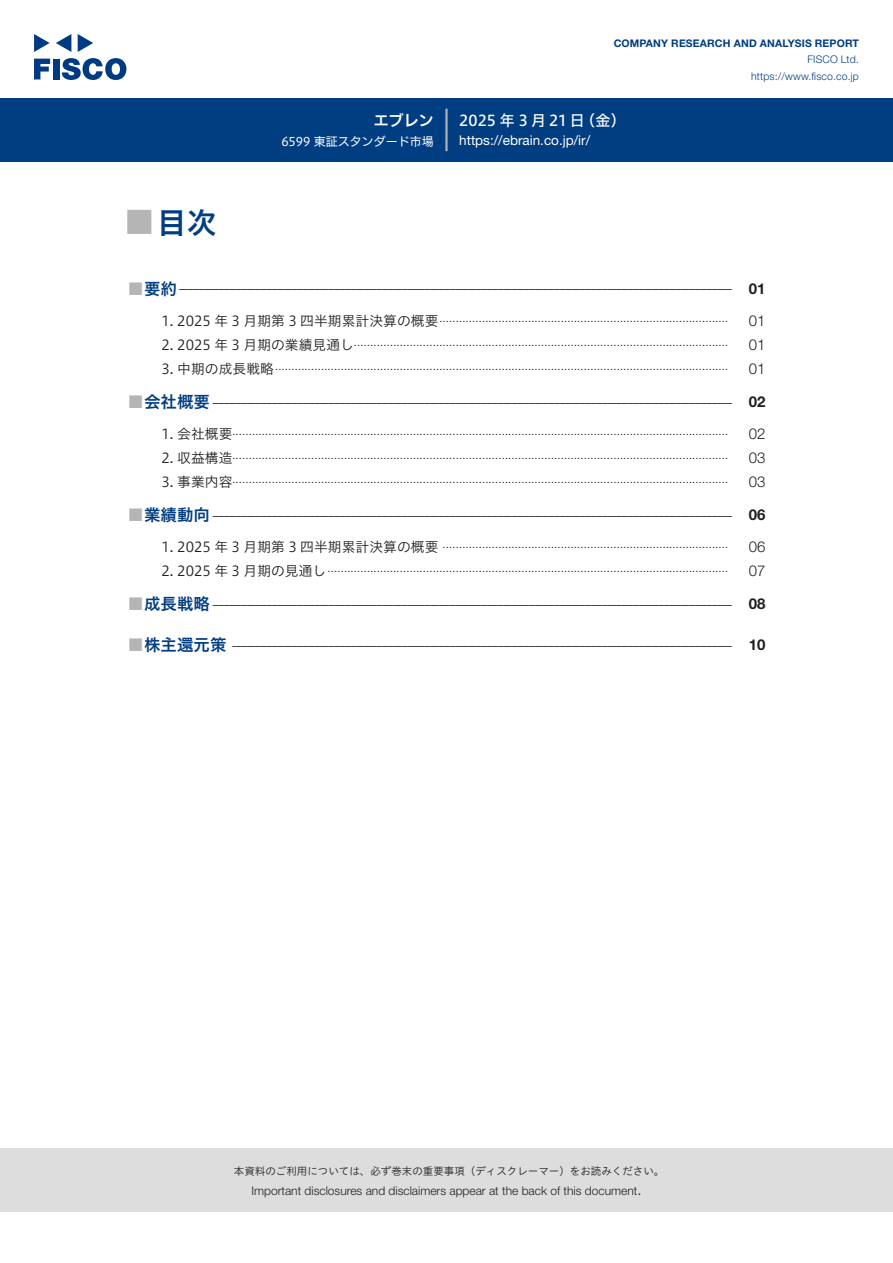
<style>
.page{position:relative;width:893px;height:1263px;background:#fff}
.page>*{position:absolute;margin:0;border:0;box-sizing:border-box;transform-origin:0 0}
.t1{font:30px "Hiragino UD Sans Std N W6";color:#003d81}
.t2{font:24px "Hiragino UD Sans Std W6";color:#b5b5b6}
.t3{font:16.5px "Hiragino UD Sans Std W6";color:#003d81}
.t4{font:300 15px "Helvetica Neue LT Std";color:#231f20}
.t5{font:15px "Hiragino UD Sans F Std N W5";letter-spacing:.175em;color:#fff}
.t6{font:700 15px "Helvetica Neue LT Std";color:#231f20}
.t7{font:15px "Hiragino UD Sans F Std N W6";color:#fff}
.t8{font:13.8px "Hiragino UD Sans Std W3";color:#231f20}
.t9{font:13.5px "Helvetica Neue LT Std";color:#fff}
.t10{font:12px "Hiragino UD Sans Std W3";color:#231f20}
.t11{font:300 12px "Helvetica Neue LT Std";color:#231f20}
.t12{font:12px "Hiragino UD Sans F Std N W4";color:#fff}
.t13{font:10.5px "Hiragino UD Sans Std W3";color:#231f20}
.t14{font:700 10.5px "Helvetica Neue LT Std";letter-spacing:.015em;color:#003d81}
.t15{font:300 10.5px/16.5px "Helvetica Neue LT Std";letter-spacing:.015em;color:#003d81;text-align:right}
.t16{font:9px "Hiragino UD Sans Std W3";color:#231f20}
.s1{color:#b5b5b6}
</style>
<div class="page">
<div style="left:0;top:1148px;width:893px;height:64px;background:#ddd"></div>
<svg style="left:34px;top:59px;width:16px;height:20px"></svg>
<div style="left:53px;top:59px;width:6px;height:20px;background:#003a83"></div>
<svg style="left:62px;top:58px;width:64px;height:22px"></svg>
<svg style="left:34px;top:34px;width:16px;height:18px"></svg>
<svg style="left:78px;top:34px;width:15px;height:18px"></svg>
<svg style="left:56px;top:34px;width:15px;height:18px"></svg>
<div style="left:0;top:98px;width:893px;height:64px;background:#003d81"></div>
<hr style="left:445px;top:109px;width:3px;height:42px;background:#b5b5b6">
<h2 class="t2" style="left:128px;top:204px;width:25px">█</h2>
<h1 class="t1" style="left:157px;top:199px;width:61px">目次</h1>
<h3 class="t7" style="left:374px;top:109px;width:62px">エブレン</h3>
<h3 class="t12" style="left:281px;top:132px;width:154px">6599 東証スタンダード市場</h3>
<p class="t14" style="left:614px;top:37px;width:247px">COMPANY RESEARCH AND ANALYSIS REPORT</p>
<p class="t15" style="left:751px;top:51px;width:109px">FISCO Ltd. https://www.fisco.co j p.</p>
<h3 class="t5" style="left:580px;top:109px;width:47px">（金(</h3>
<h3 class="t5" style="left:459px;top:109px;width:127px">2025年3月21日</h3>
<h3 class="t9" style="left:459px;top:132px;width:133px">https://ebrain. c o j p. /i r/</h3>
<h3 class="t3" style="left:128px;top:276px;width:51px"><span class="s1">■</span>要約</h3>
<h3 class="t10" style="left:177px;top:280px;width:557px">-----------------------------------------------------------------------------------------------------------------------------------------------------------------------------------------------------</h3>
<h3 class="t8" style="left:162px;top:310px;width:278px">1. 2025 年 3 月期第 3 四半期累計決算の概要</h3>
<p class="t16" style="left:440px;top:312px;width:290px">........................................................................................</p>
<h3 class="t8" style="left:162px;top:334px;width:194px">2. 2025 年 3 月期の業績見通し</h3>
<p class="t16" style="left:354px;top:336px;width:375px">..................................................................................................................</p>
<h3 class="t8" style="left:162px;top:358px;width:114px">3. 中期の成長戦略</h3>
<p class="t16" style="left:275px;top:360px;width:454px">..........................................................................................................................................</p>
<h3 class="t3" style="left:128px;top:389px;width:84px"><span class="s1">■</span>会社概要</h3>
<h3 class="t10" style="left:210px;top:393px;width:524px">-----------------------------------------------------------------------------------------------------------------------------------------------------------------------------------------</h3>
<h3 class="t8" style="left:162px;top:423px;width:73px">1. 会社概要</h3>
<p class="t16" style="left:233px;top:425px;width:497px">.......................................................................................................................................................</p>
<h3 class="t8" style="left:162px;top:447px;width:73px">2. 収益構造</h3>
<p class="t16" style="left:233px;top:449px;width:497px">.......................................................................................................................................................</p>
<h3 class="t8" style="left:162px;top:471px;width:73px">3. 事業内容</h3>
<p class="t16" style="left:233px;top:473px;width:497px">.......................................................................................................................................................</p>
<h3 class="t3" style="left:128px;top:502px;width:84px"><span class="s1">■</span>業績動向</h3>
<h3 class="t10" style="left:210px;top:506px;width:524px">-----------------------------------------------------------------------------------------------------------------------------------------------------------------------------------------</h3>
<h3 class="t8" style="left:162px;top:536px;width:278px">1. 2025 年 3 月期第 3 四半期累計決算の概要</h3>
<p class="t16" style="left:443px;top:538px;width:286px">.......................................................................................</p>
<h3 class="t8" style="left:162px;top:560px;width:166px">2. 2025 年 3 月期の見通し</h3>
<p class="t16" style="left:328px;top:562px;width:401px">..........................................................................................................................</p>
<h3 class="t3" style="left:128px;top:591px;width:84px"><span class="s1">■</span>成長戦略</h3>
<h3 class="t10" style="left:210px;top:595px;width:524px">-----------------------------------------------------------------------------------------------------------------------------------------------------------------------------------------</h3>
<h3 class="t3" style="left:128px;top:632px;width:101px"><span class="s1">■</span>株主還元策</h3>
<h3 class="t10" style="left:231px;top:636px;width:503px">----------------------------------------------------------------------------------------------------------------------------------------------------------------------------------</h3>
<h3 class="t6" style="left:749px;top:279px;width:18px">01</h3>
<h3 class="t4" style="left:749px;top:311px;width:18px">01</h3>
<h3 class="t4" style="left:749px;top:335px;width:18px">01</h3>
<h3 class="t4" style="left:749px;top:359px;width:18px">01</h3>
<h3 class="t6" style="left:749px;top:392px;width:18px">02</h3>
<h3 class="t4" style="left:749px;top:424px;width:18px">02</h3>
<h3 class="t4" style="left:749px;top:448px;width:18px">03</h3>
<h3 class="t4" style="left:749px;top:472px;width:18px">03</h3>
<h3 class="t6" style="left:749px;top:505px;width:18px">06</h3>
<h3 class="t4" style="left:749px;top:537px;width:18px">06</h3>
<h3 class="t4" style="left:749px;top:561px;width:18px">07</h3>
<h3 class="t6" style="left:749px;top:594px;width:18px">08</h3>
<h3 class="t6" style="left:749px;top:635px;width:18px">10</h3>
<p class="t13" style="left:234px;top:1163px;width:432px">本資料のご利用については、必ず巻末の重要事項（ディスクレーマー）をお読みください。</p>
<h3 class="t4" style="left:637px;top:1180px;width:6px">.</h3>
<h3 class="t11" style="left:251px;top:1183px;width:387px">Important disclosures and disclaimers appear at the back of this document</h3>
</div>
